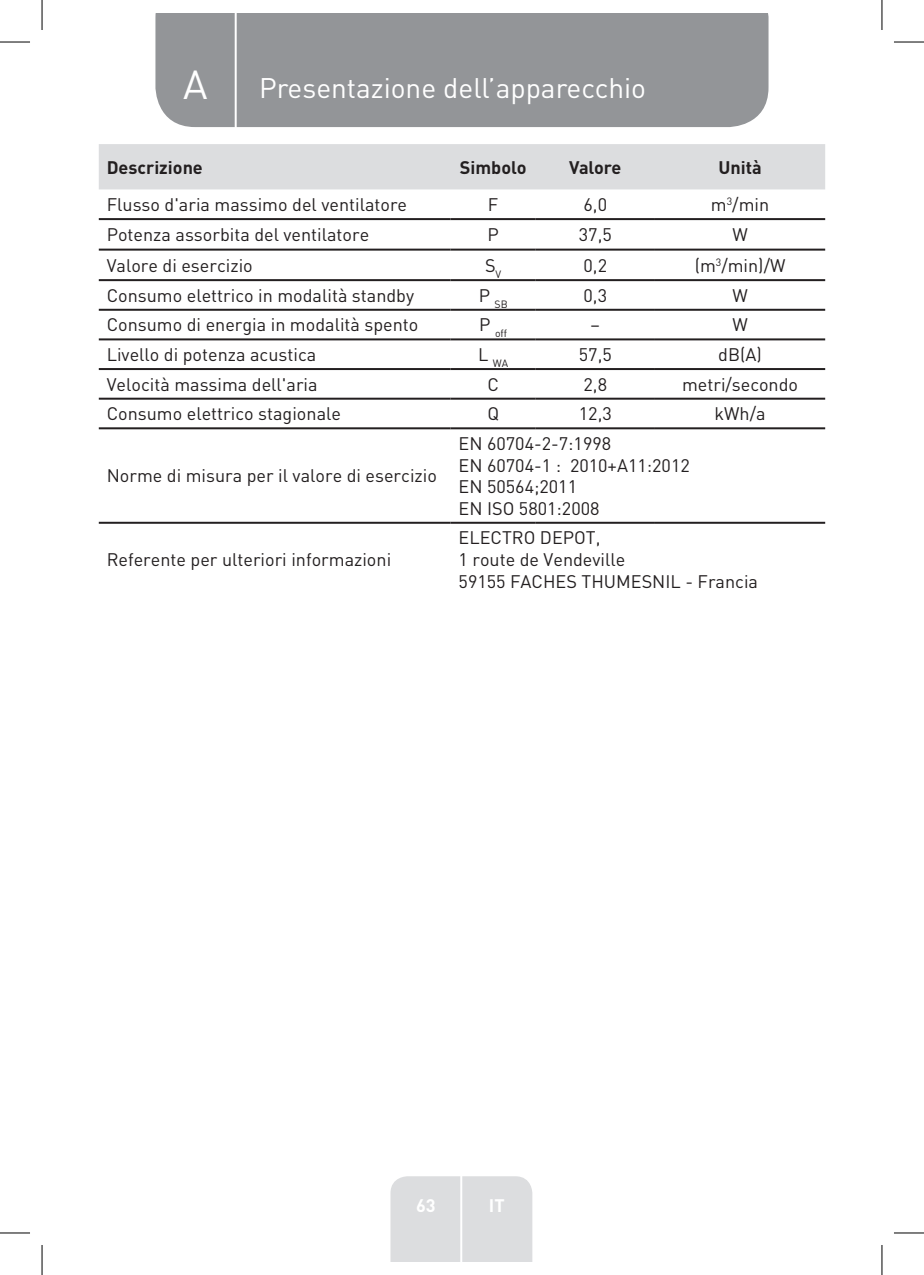
<style>
.page{position:relative;width:924px;height:1275px;background:#fff}
.page>*{position:absolute;margin:0;border:0;box-sizing:border-box;transform-origin:0 0}
.t1{font:40px "DIN Pro";color:#fff}
.TitreGauche__gabarit{font:28px "DIN Pro";color:#fff}
.Left__Table{font:18px "DIN Pro";color:#231f20}
.Centre__Table{font:18px "DIN Pro";color:#231f20}
.Centre__Table-2{font:700 18px "DIN Pro";color:#231f20}
.Headline__Table{font:700 18px "DIN Pro";color:#231f20}
.t2{font:700 18px "DIN Pro";color:#fff}
.Centre__Table-3{font:10.4px "DIN Pro";color:#231f20}
</style>
<div class="page">
<div style="left:155px;top:14px;width:613px;height:113px;background:#939598"></div>
<div style="left:390px;top:1176px;width:142px;height:85px;background:#dcdddf"></div>
<hr style="left:460px;top:1153px;width:2px;height:108px;background:#fff">
<hr style="left:234px;top:14px;width:2px;height:116px;background:#fff">
<div style="left:99px;top:144px;width:725px;height:45px;background:#dcdddf"></div>
<hr style="left:99px;top:218px;width:351px;height:2px;background:#231f20">
<hr style="left:450px;top:218px;width:85px;height:2px;background:#231f20">
<hr style="left:535px;top:218px;width:119px;height:2px;background:#231f20">
<hr style="left:654px;top:218px;width:170px;height:2px;background:#231f20">
<hr style="left:99px;top:249px;width:351px;height:2px;background:#231f20">
<hr style="left:450px;top:249px;width:85px;height:2px;background:#231f20">
<hr style="left:535px;top:249px;width:119px;height:2px;background:#231f20">
<hr style="left:654px;top:249px;width:170px;height:2px;background:#231f20">
<hr style="left:99px;top:279px;width:351px;height:2px;background:#231f20">
<hr style="left:450px;top:279px;width:85px;height:2px;background:#231f20">
<hr style="left:535px;top:279px;width:119px;height:2px;background:#231f20">
<hr style="left:654px;top:279px;width:170px;height:2px;background:#231f20">
<hr style="left:99px;top:309px;width:351px;height:2px;background:#231f20">
<hr style="left:450px;top:309px;width:85px;height:2px;background:#231f20">
<hr style="left:535px;top:309px;width:119px;height:2px;background:#231f20">
<hr style="left:654px;top:309px;width:170px;height:2px;background:#231f20">
<hr style="left:99px;top:338px;width:351px;height:2px;background:#231f20">
<hr style="left:450px;top:338px;width:85px;height:2px;background:#231f20">
<hr style="left:535px;top:338px;width:119px;height:2px;background:#231f20">
<hr style="left:654px;top:338px;width:170px;height:2px;background:#231f20">
<hr style="left:99px;top:368px;width:351px;height:2px;background:#231f20">
<hr style="left:450px;top:368px;width:85px;height:2px;background:#231f20">
<hr style="left:535px;top:368px;width:119px;height:2px;background:#231f20">
<hr style="left:654px;top:368px;width:170px;height:2px;background:#231f20">
<hr style="left:99px;top:398px;width:351px;height:2px;background:#231f20">
<hr style="left:450px;top:398px;width:85px;height:2px;background:#231f20">
<hr style="left:535px;top:398px;width:119px;height:2px;background:#231f20">
<hr style="left:654px;top:398px;width:170px;height:2px;background:#231f20">
<hr style="left:99px;top:427px;width:351px;height:2px;background:#231f20">
<hr style="left:450px;top:427px;width:85px;height:2px;background:#231f20">
<hr style="left:535px;top:427px;width:119px;height:2px;background:#231f20">
<hr style="left:654px;top:427px;width:170px;height:2px;background:#231f20">
<hr style="left:99px;top:522px;width:351px;height:2px;background:#231f20">
<hr style="left:450px;top:522px;width:85px;height:2px;background:#231f20">
<hr style="left:535px;top:522px;width:119px;height:2px;background:#231f20">
<hr style="left:654px;top:522px;width:170px;height:2px;background:#231f20">
<hr style="left:0;top:42px;width:30px;height:1px;background:#000">
<hr style="left:893px;top:42px;width:30px;height:1px;background:#000">
<hr style="left:0;top:1232px;width:30px;height:1px;background:#000">
<hr style="left:893px;top:1232px;width:30px;height:1px;background:#000">
<hr style="left:42px;top:0;width:1px;height:30px;background:#000">
<hr style="left:42px;top:1245px;width:1px;height:30px;background:#000">
<hr style="left:881px;top:0;width:1px;height:30px;background:#000">
<hr style="left:881px;top:1245px;width:1px;height:30px;background:#000">
<p class="t1" style="left:183px;top:57px;width:26px">A</p>
<p class="TitreGauche__gabarit" style="left:259px;top:69px;width:388px">Presentazione dell’apparecchio</p>
<p class="Headline__Table" style="left:107px;top:155px;width:98px">Descrizione</p>
<p class="Centre__Table-2" style="left:459px;top:155px;width:68px">Simbolo</p>
<p class="Centre__Table-2" style="left:569px;top:155px;width:54px">Valore</p>
<p class="Centre__Table-2" style="left:718px;top:155px;width:45px">Unità</p>
<p class="Left__Table" style="left:107px;top:192px;width:302px">Flusso d'aria massimo del ventilatore</p>
<p class="Centre__Table" style="left:487px;top:192px;width:12px">F</p>
<p class="Centre__Table" style="left:583px;top:192px;width:25px">6,0</p>
<p class="Centre__Table" style="left:710px;top:192px;width:60px">m<sup>3</sup>/min</p>
<p class="Left__Table" style="left:107px;top:222px;width:264px">Potenza assorbita del ventilatore</p>
<p class="Centre__Table" style="left:487px;top:222px;width:13px">P</p>
<p class="Centre__Table" style="left:578px;top:222px;width:34px">37,5</p>
<p class="Centre__Table" style="left:732px;top:222px;width:17px">W</p>
<p class="Left__Table" style="left:107px;top:253px;width:147px">Valore di esercizio</p>
<p class="Centre__Table" style="left:485px;top:253px;width:18px">S<sub>V</sub></p>
<p class="Centre__Table" style="left:583px;top:253px;width:25px">0,2</p>
<p class="Centre__Table" style="left:694px;top:253px;width:92px">(m<sup>3</sup>/min)/W</p>
<p class="Left__Table" style="left:107px;top:283px;width:309px">Consumo elettrico in modalità standby</p>
<p class="Centre__Table-3" style="left:478px;top:297px;width:31px"><sup>P</sup> SB</p>
<p class="Centre__Table" style="left:583px;top:283px;width:25px">0,3</p>
<p class="Centre__Table" style="left:732px;top:283px;width:17px">W</p>
<p class="Left__Table" style="left:107px;top:313px;width:313px">Consumo di energia in modalità spento</p>
<p class="Centre__Table-3" style="left:479px;top:327px;width:29px"><sup>P</sup> off</p>
<p class="Centre__Table" style="left:590px;top:313px;width:11px">–</p>
<p class="Centre__Table" style="left:732px;top:313px;width:17px">W</p>
<p class="Left__Table" style="left:107px;top:342px;width:211px">Livello di potenza acustica</p>
<p class="Centre__Table-3" style="left:478px;top:356px;width:32px"><sup>L</sup> WA</p>
<p class="Centre__Table" style="left:578px;top:342px;width:34px">57,5</p>
<p class="Centre__Table" style="left:718px;top:342px;width:45px">dB(A)</p>
<p class="Left__Table" style="left:107px;top:372px;width:212px">Velocità massima dell'aria</p>
<p class="Centre__Table" style="left:487px;top:372px;width:13px">C</p>
<p class="Centre__Table" style="left:583px;top:372px;width:25px">2,8</p>
<p class="Centre__Table" style="left:681px;top:372px;width:117px">metri/secondo</p>
<p class="Left__Table" style="left:107px;top:401px;width:236px">Consumo elettrico stagionale</p>
<p class="Centre__Table" style="left:487px;top:401px;width:13px">Q</p>
<p class="Centre__Table" style="left:578px;top:401px;width:34px">12,3</p>
<p class="Centre__Table" style="left:714px;top:401px;width:52px">kWh/a</p>
<p class="Left__Table" style="left:107px;top:464px;width:331px">Norme di misura per il valore di esercizio</p>
<p class="Left__Table" style="left:107px;top:547px;width:286px">Referente per ulteriori informazioni</p>
<p class="Left__Table" style="left:458px;top:431px;width:154px">EN 60704-2-7:1998</p>
<p class="Left__Table" style="left:458px;top:453px;width:232px">EN 60704-1 : 2010+A11:2012</p>
<p class="Left__Table" style="left:458px;top:474px;width:120px">EN 50564;2011</p>
<p class="Left__Table" style="left:458px;top:496px;width:142px">EN ISO 5801:2008</p>
<p class="Left__Table" style="left:458px;top:526px;width:143px">ELECTRO DEPOT,</p>
<p class="Left__Table" style="left:458px;top:547px;width:168px">1 route de Vendeville</p>
<p class="Left__Table" style="left:458px;top:569px;width:301px">59155 FACHES THUMESNIL - Francia</p>
<p class="t2" style="left:416px;top:1192px;width:21px">63</p>
<p class="t2" style="left:488px;top:1192px;width:17px">IT</p>
</div>
